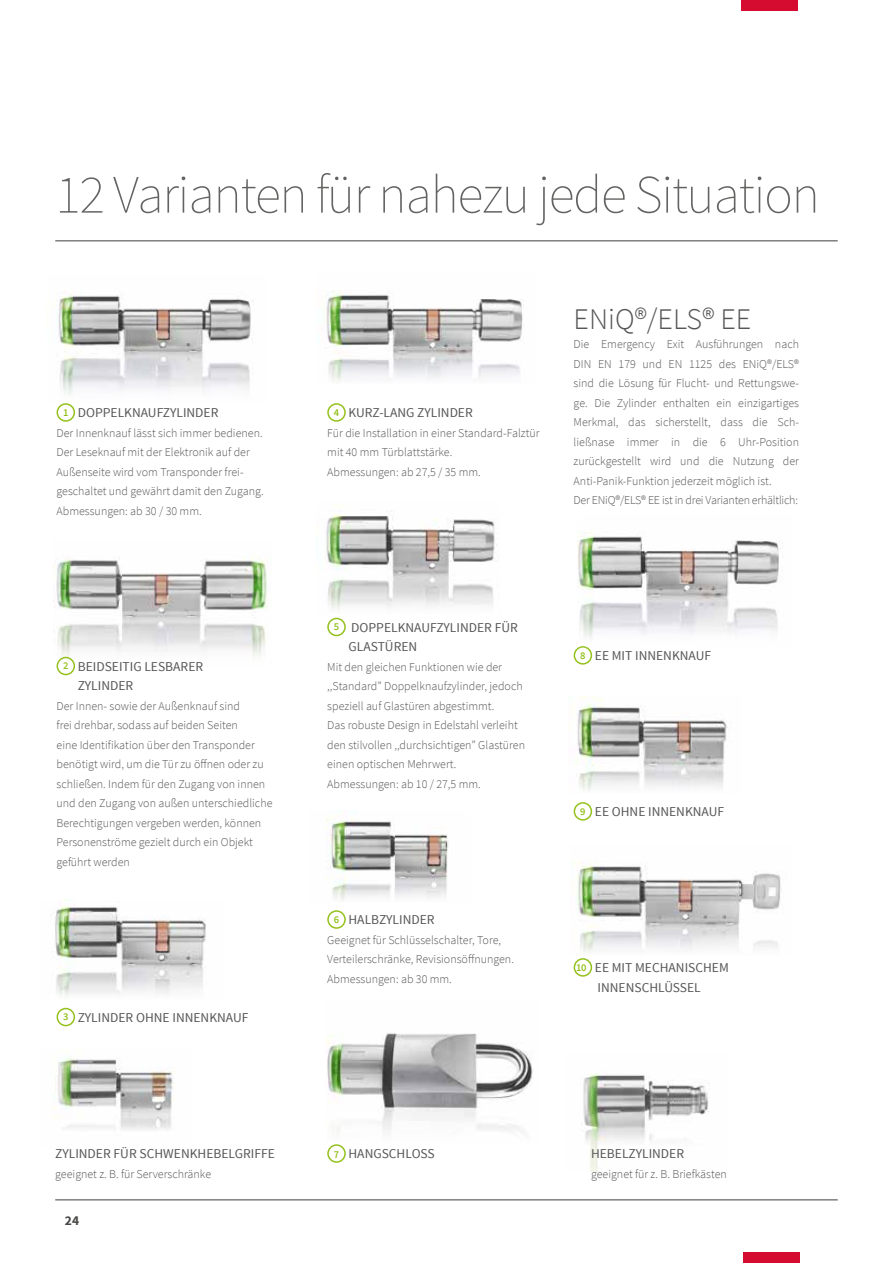
<style>
.page{position:relative;width:893px;height:1263px;background:#fff}
.page>*{position:absolute;margin:0;border:0;box-sizing:border-box;transform-origin:0 0}
.t1{font:200 54px "Source Sans Pro";letter-spacing:-.025em;color:#636362}
.t2{font:300 30px "Source Sans Pro";color:#565656}
.t3{font:13.5px/19.5px "Source Sans Pro";color:#565656}
.t4{font:700 13.5px "Source Sans Pro";color:#494948}
.t5{font:300 12px/19.5px "Source Sans Pro";color:#565656}
.t6{font:600 10.5px "Source Sans Pro";color:#94c11c}
.s1{font-weight:600;font-size:10.5px;color:#94c11c}
</style>
<div class="page">
<div style="left:741px;top:0;width:56px;height:11px;background:#d50c2f"></div>
<div style="left:743px;top:1252px;width:56px;height:11px;background:#d50c2f"></div>
<hr style="left:55px;top:1199px;width:783px;height:1px;background:#7d7d7d">
<img style="left:53px;top:1058px;width:121px;height:72px">
<img style="left:581px;top:1073px;width:128px;height:98px">
<div style="left:574px;top:646px;width:18px;height:19px;border:2px solid #94c11c;border-radius:50%"></div>
<div style="left:574px;top:802px;width:18px;height:19px;border:2px solid #94c11c;border-radius:50%"></div>
<div style="left:574px;top:958px;width:18px;height:19px;border:2px solid #94c11c;border-radius:50%"></div>
<img style="left:53px;top:557px;width:214px;height:108px">
<img style="left:326px;top:818px;width:123px;height:82px">
<img style="left:58px;top:292px;width:195px;height:103px">
<img style="left:51px;top:899px;width:155px;height:98px">
<img style="left:326px;top:1033px;width:207px;height:100px">
<img style="left:575px;top:696px;width:152px;height:95px">
<img style="left:573px;top:861px;width:208px;height:92px">
<img style="left:326px;top:290px;width:198px;height:92px">
<hr style="left:55px;top:240px;width:783px;height:2px;background:#7d7d7d">
<img style="left:326px;top:505px;width:169px;height:105px">
<img style="left:578px;top:531px;width:203px;height:116px">
<div style="left:57px;top:403px;width:18px;height:19px;border:2px solid #94c11c;border-radius:50%"></div>
<div style="left:57px;top:657px;width:18px;height:18px;border:2px solid #94c11c;border-radius:50%"></div>
<div style="left:57px;top:1008px;width:18px;height:18px;border:2px solid #94c11c;border-radius:50%"></div>
<div style="left:327px;top:403px;width:19px;height:19px;border:2px solid #94c11c;border-radius:50%"></div>
<div style="left:327px;top:618px;width:19px;height:18px;border:2px solid #94c11c;border-radius:50%"></div>
<div style="left:327px;top:910px;width:19px;height:19px;border:2px solid #94c11c;border-radius:50%"></div>
<div style="left:327px;top:1144px;width:19px;height:19px;border:2px solid #94c11c;border-radius:50%"></div>
<h1 class="t1" style="left:55px;top:162px;width:766px">12 Varianten für nahezu jede Situation</h1>
<p class="t3" style="left:63px;top:403px;width:157px"><span class="s1">1</span> DOPPELKNAUFZYLINDER</p>
<p class="t5" style="left:57px;top:423px;width:209px">Der Innenknauf lässt sich immer bedienen.<br>Der Leseknauf mit der Elektronik auf der Außenseite wird vom Transponder frei&shy;geschaltet und gewährt damit den Zugang.<br>Abmessungen: ab 30 / 30 mm.</p>
<p class="t3" style="left:78px;top:657px;width:127px;text-indent:-15px"><span class="s1">2</span> BEIDSEITIG LESBARER<br>ZYLINDER</p>
<p class="t5" style="left:57px;top:696px;width:217px">Der Innen- sowie der Außenknauf sind<br>frei drehbar, sodass auf beiden Seiten<br>eine Identifikation über den Transponder benötigt wird, um die Tür zu öffnen oder zu schließen. Indem für den Zugang von innen und den Zugang von außen unterschiedliche Berechtigungen vergeben werden, können Personenströme gezielt durch ein Objekt geführt werden</p>
<p class="t3" style="left:63px;top:1008px;width:187px"><span class="s1">3</span> ZYLINDER OHNE INNENKNAUF</p>
<p class="t3" style="left:55px;top:1144px;width:221px">ZYLINDER FÜR SCHWENKHEBELGRIFFE</p>
<p class="t5" style="left:55px;top:1164px;width:157px">geeignet z. B. für Serverschränke</p>
<p class="t4" style="left:65px;top:1211px;width:16px">24</p>
<p class="t3" style="left:334px;top:403px;width:141px"><span class="s1">4</span> KURZ-LANG ZYLINDER</p>
<p class="t5" style="left:327px;top:423px;width:214px">Für die Installation in einer Standard-Falztür mit 40 mm Türblattstärke.<br>Abmessungen: ab 27,5 / 35 mm.</p>
<h2 class="t2" style="left:574px;top:300px;width:179px">ENiQ®/ELS® EE</h2>
<p class="t5" style="left:574px;top:334px;width:227px">Die Emergency Exit Ausführungen nach DIN EN 179 und EN 1125 des ENiQ®/ELS® sind die Lösung für Flucht- und Rettungswe&shy;ge. Die Zylinder enthalten ein einzigartiges Merkmal, das sicherstellt, dass die Sch&shy;ließnase immer in die 6 Uhr-Position zurückgestellt wird und die Nutzung der Anti-Panik-Funktion jederzeit möglich ist.<br>Der ENiQ®/ELS® EE ist in drei Varianten erhältlich:</p>
<p class="t3" style="left:348px;top:618px;width:171px;text-indent:-15px"><span class="s1">5</span> DOPPELKNAUFZYLINDER FÜR<br>GLASTÜREN</p>
<p class="t5" style="left:327px;top:657px;width:199px">Mit den gleichen Funktionen wie der ,,Standard” Doppelknaufzylinder, jedoch speziell auf Glastüren abgestimmt.<br>Das robuste Design in Edelstahl verleiht den stilvollen ,,durchsichtigen” Glastüren einen optischen Mehrwert.<br>Abmessungen: ab 10 / 27,5 mm.</p>
<p class="t3" style="left:334px;top:910px;width:102px"><span class="s1">6</span> HALBZYLINDER</p>
<p class="t5" style="left:327px;top:930px;width:188px">Geeignet für Schlüsselschalter, Tore,<br>Verteilerschränke, Revisionsöffnungen.<br>Abmessungen: ab 30 mm.</p>
<p class="t3" style="left:580px;top:646px;width:132px"><span class="s1">8</span> EE MIT INNENKNAUF</p>
<p class="t3" style="left:580px;top:802px;width:145px"><span class="s1">9</span> EE OHNE INNENKNAUF</p>
<p class="t6" style="left:576px;top:960px;width:12px">10</p>
<p class="t3" style="left:595px;top:958px;width:136px">EE MIT MECHANISCHEM<br>INNENSCHLÜSSEL</p>
<p class="t3" style="left:334px;top:1144px;width:102px"><span class="s1">7</span> HANGSCHLOSS</p>
<p class="t3" style="left:591px;top:1144px;width:95px">HEBELZYLINDER</p>
<p class="t5" style="left:591px;top:1164px;width:137px">geeignet für z. B. Briefkästen</p>
</div>
